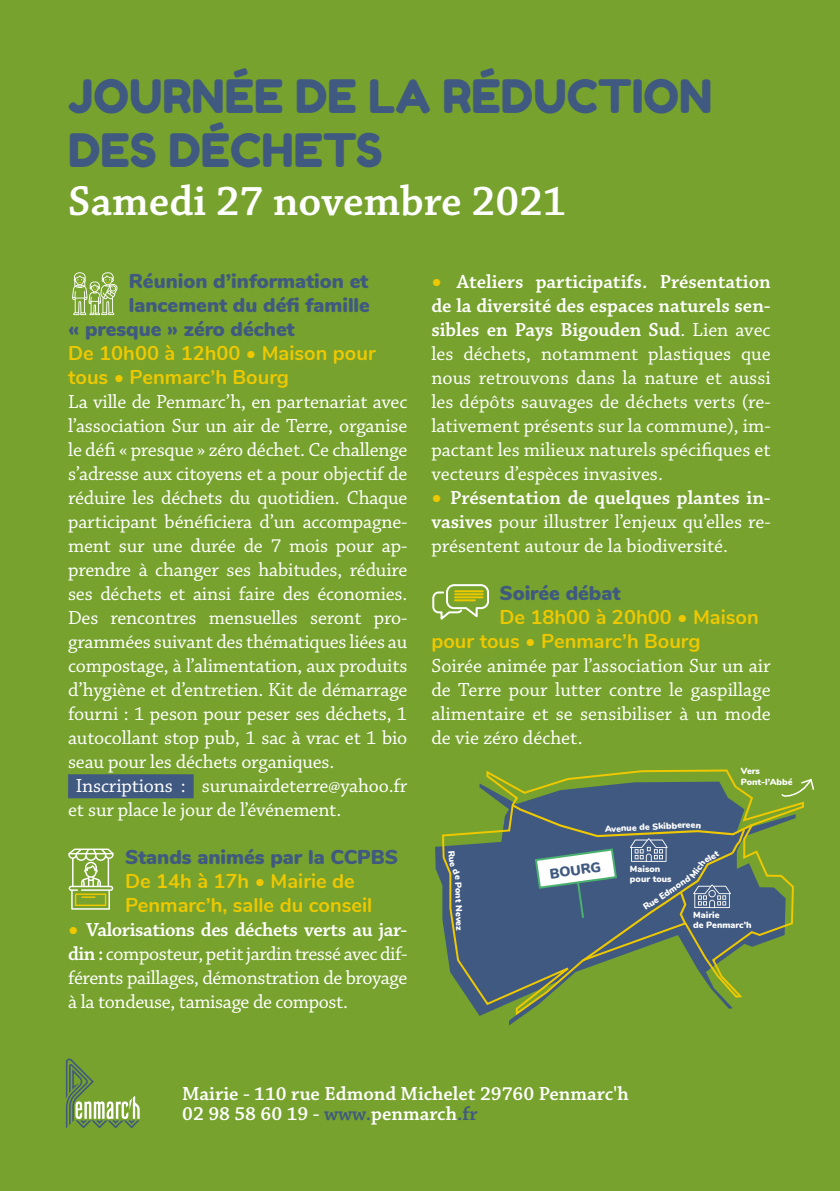
<style>
.page{position:relative;width:840px;height:1191px;background:#fff}
.page>*{position:absolute;margin:0;border:0;box-sizing:border-box;transform-origin:0 0}
.t1{font:46px/54px "Fredoka One";color:#405980}
.t2{font:600 44px "Chaparral Pro";color:#fff}
.t3{font:20px/24px "Chaparral Pro";letter-spacing:-.01em;color:#fff;text-align:justify}
.t4{font:700 20px/24px "Nunito";color:#eec801}
.t5{font:900 20px "Nunito";color:#405980}
.t6{font:600 20px/20px "Chaparral Pro";color:#fff}
.t7{font:900 14px "Nunito";color:#405980}
.t8{font:900 9px/10.8px "Nunito";color:#fff}
.s1{font-family:"Nunito";font-weight:700;color:#eec801}
.s2{font-weight:600}
.s3{color:#405980}
</style>
<div class="page">
<div style="left:0;top:0;width:839px;height:1191px;background:#76a22d"></div>
<div style="left:68px;top:774px;width:125px;height:24px;background:#405980"></div>
<svg style="left:68px;top:848px;width:46px;height:61px"></svg>
<svg style="left:72px;top:272px;width:45px;height:43px"></svg>
<svg style="left:66px;top:1058px;width:74px;height:70px"></svg>
<svg style="left:440px;top:769px;width:364px;height:248px"></svg>
<svg style="left:780px;top:778px;width:34px;height:20px"></svg>
<svg style="left:432px;top:584px;width:57px;height:36px"></svg>
<hr style="left:455px;top:596px;width:27px;height:2px;background:#edc700">
<hr style="left:455px;top:593px;width:27px;height:2px;background:#edc700">
<svg style="left:509px;top:802px;width:245px;height:161px;background:#566d7c"></svg>
<svg style="left:448px;top:851px;width:11px;height:23px"></svg>
<h1 class="t1" style="left:68px;top:69px;width:645px">JOURNÉE DE LA RÉDUCTION<br>DES DÉCHETS</h1>
<h2 class="t2" style="left:68px;top:176px;width:500px">Samedi 27 novembre 2021</h2>
<p class="t5" style="left:129px;top:266px;width:241px">Réunion d’information et</p>
<p class="t5" style="left:129px;top:290px;width:242px">lancement du défi famille</p>
<p class="t5" style="left:68px;top:314px;width:228px">« presque » zéro déchet</p>
<p class="t4" style="left:68px;top:340px;width:309px">De 10h00 à 12h00 • Maison pour tous • Penmarc’h Bourg</p>
<p class="t3" style="left:68px;top:390px;width:340px">La ville de Penmarc’h, en partenariat avec</p>
<p class="t3" style="left:68px;top:414px;width:340px">l’association Sur un air de Terre, organise</p>
<p class="t3" style="left:68px;top:438px;width:340px">le défi « presque » zéro déchet. Ce challenge</p>
<p class="t3" style="left:68px;top:462px;width:340px">s’adresse aux citoyens et a pour objectif de</p>
<p class="t3" style="left:68px;top:486px;width:340px">réduire les déchets du quotidien. Chaque</p>
<p class="t3" style="left:68px;top:510px;width:340px">participant bénéficiera d’un accompagne-</p>
<p class="t3" style="left:68px;top:534px;width:340px">ment sur une durée de 7 mois pour ap-</p>
<p class="t3" style="left:68px;top:558px;width:340px">prendre à changer ses habitudes, réduire</p>
<p class="t3" style="left:68px;top:582px;width:340px">ses déchets et ainsi faire des économies.</p>
<p class="t3" style="left:68px;top:606px;width:340px">Des rencontres mensuelles seront pro-</p>
<p class="t3" style="left:68px;top:630px;width:340px">grammées suivant des thématiques liées au</p>
<p class="t3" style="left:68px;top:654px;width:340px">compostage, à l’alimentation, aux produits</p>
<p class="t3" style="left:68px;top:678px;width:340px">d’hygiène et d’entretien. Kit de démarrage</p>
<p class="t3" style="left:68px;top:702px;width:340px">fourni : 1 peson pour peser ses déchets, 1</p>
<p class="t3" style="left:68px;top:726px;width:340px">autocollant stop pub, 1 sac à vrac et 1 bio</p>
<p class="t3" style="left:68px;top:750px;width:268px">seau pour les déchets organiques.</p>
<p class="t3" style="left:76px;top:774px;width:333px">Inscriptions : surunairdeterre@yahoo.fr</p>
<p class="t3" style="left:68px;top:798px;width:274px">et sur place le jour de l’événement.</p>
<p class="t5" style="left:125px;top:842px;width:274px">Stands animés par la CCPBS</p>
<p class="t4" style="left:125px;top:868px;width:248px">De 14h à 17h • Mairie de<br>Penmarc’h, salle du conseil</p>
<p class="t3" style="left:68px;top:918px;width:340px"><span class="s1">•</span> <span class="s2">Valorisations des déchets verts au jar&shy;din :</span> composteur, petit jardin tressé avec dif&shy;férents paillages, démonstration de broyage à la tondeuse, tamisage de compost.</p>
<p class="t3" style="left:431px;top:270px;width:340px"><span class="s1">•</span> <span class="s2">Ateliers participatifs. Présentation de la diversité des espaces naturels sen&shy;sibles en Pays Bigouden Sud</span>. Lien avec les déchets, notamment plastiques que nous retrouvons dans la nature et aussi les dépôts sauvages de déchets verts (re&shy;lativement présents sur la commune), im&shy;pactant les milieux naturels spécifiques et vecteurs d’espèces invasives.</p>
<p class="t3" style="left:431px;top:486px;width:340px"><span class="s1">•</span> <span class="s2">Présentation de quelques plantes in&shy;vasives</span> pour illustrer l’enjeux qu’elles re&shy;présentent autour de la biodiversité.</p>
<p class="t5" style="left:499px;top:578px;width:123px">Soirée débat</p>
<p class="t4" style="left:431px;top:604px;width:328px;text-indent:68px">De 18h00 à 20h00 • Maison pour tous • Penmarc’h Bourg</p>
<p class="t3" style="left:431px;top:654px;width:340px">Soirée animée par l’association Sur un air de Terre pour lutter contre le gaspillage alimentaire et se sensibiliser à un mode de vie zéro déchet.</p>
<p class="t8" style="left:464px;top:874px;width:57px;rotate:89deg">e Pont Nevez</p>
<p class="t8" style="left:604px;top:823px;width:92px;rotate:-3deg">Avenue de Skibberee</p>
<p class="t8" style="left:740px;top:765px;width:53px">Vers<br>Pont-l’Abbé</p>
<p class="t7" style="left:548px;top:863px;width:53px;rotate:-8deg">BOURG</p>
<p class="t8" style="left:701px;top:855px;width:17px;rotate:-30deg">elet</p>
<p class="t8" style="left:686px;top:874px;width:22px;rotate:-54deg">Mich</p>
<p class="t8" style="left:629px;top:863px;width:32px">Maison</p>
<p class="t8" style="left:640px;top:903px;width:56px;rotate:-34deg">Rue Edmond</p>
<p class="t8" style="left:629px;top:873px;width:43px">pour tous</p>
<p class="t8" style="left:693px;top:909px;width:60px;line-height:10px">Mairie<br>de Penmarc'h</p>
<p class="t6" style="left:182px;top:1084px;width:447px">Mairie - 110 rue Edmond Michelet 29760 Penmarc'h<br>02 98 58 60 19 - <span class="s3">www.</span>penmarch<span class="s3">.fr</span></p>
</div>
